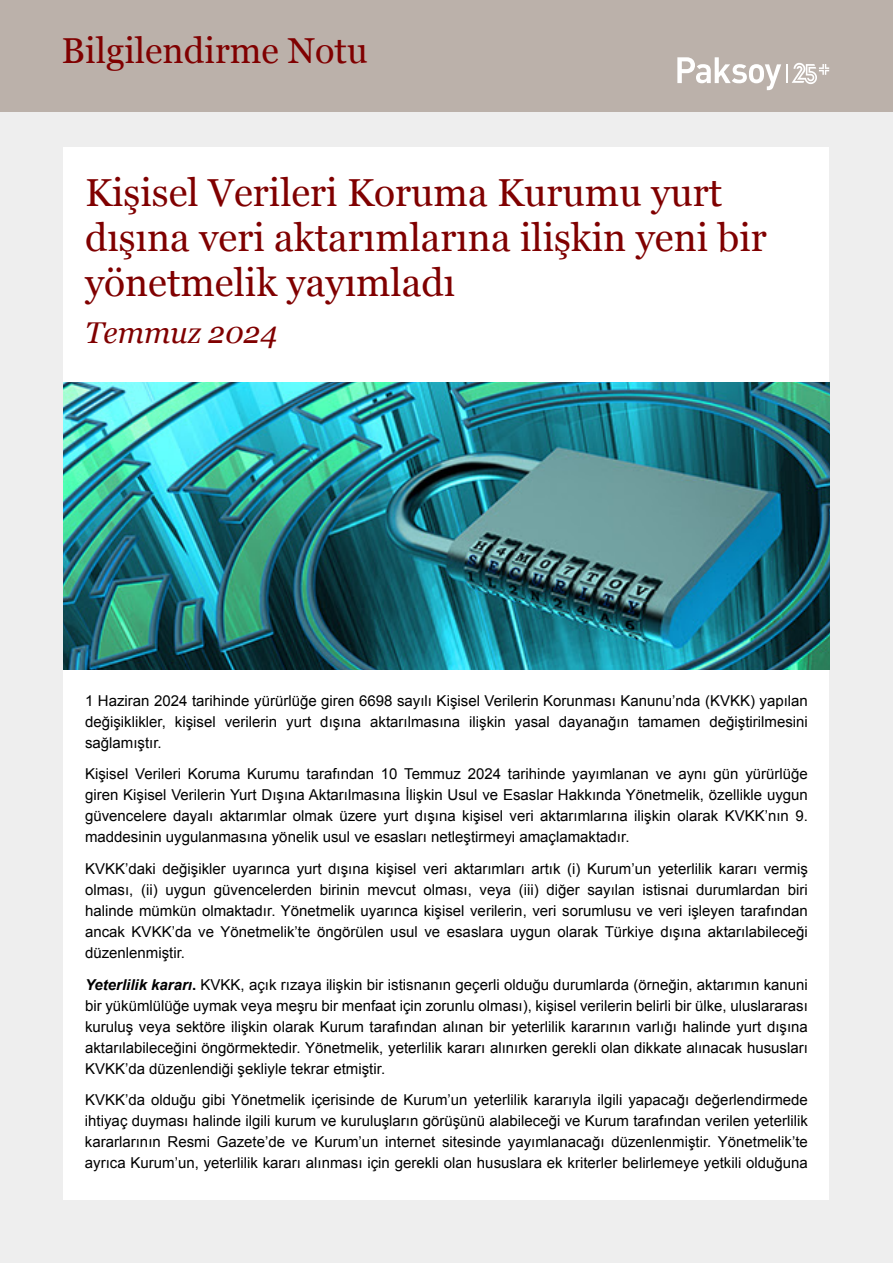
<style>
.page{position:relative;width:893px;height:1263px;background:#eee}
.page>*{position:absolute;margin:0;border:0;box-sizing:border-box;transform-origin:0 0}
.t1{font:39px/45px "Georgia";color:#800000}
.t2{font:36px "Georgia";color:#800000}
.t3{font:italic 30px "Georgia";color:#800000}
.t4{font:15px/21px "Arial";color:#000;text-align:justify}
.s1{font-weight:700;font-style:italic}
.s2{font-weight:700}
</style>
<div class="page">
<div style="left:0;top:0;width:893px;height:112px;background:#bbb1aa"></div>
<svg style="left:677px;top:57px;width:104px;height:33px"></svg>
<svg style="left:787px;top:63px;width:42px;height:21px"></svg>
<div style="left:64px;top:147px;width:765px;height:1052px;background:#fff"></div>
<img style="left:64px;top:382px;width:765px;height:287px">
<h2 class="t2" style="left:62px;top:25px;width:308px">Bilgilendirme Notu</h2>
<h1 class="t1" style="left:85px;top:168px;width:683px">Kişisel Verileri Koruma Kurumu yurt dışına veri aktarımlarına ilişkin yeni bir yönetmelik yayımladı</h1>
<h3 class="t3" style="left:85px;top:311px;width:194px">Temmuz 2024</h3>
<p class="t4" style="left:85px;top:690px;width:724px">1 Haziran 2024 tarihinde yürürlüğe giren 6698 sayılı Kişisel Verilerin Korunması Kanunu’nda (KVKK) yapılan değişiklikler, kişisel verilerin yurt dışına aktarılmasına ilişkin yasal dayanağın tamamen değiştirilmesini sağlamıştır.</p>
<p class="t4" style="left:85px;top:764px;width:724px">Kişisel Verileri Koruma Kurumu tarafından 10 Temmuz 2024 tarihinde yayımlanan ve aynı gün yürürlüğe giren Kişisel Verilerin Yurt Dışına Aktarılmasına İlişkin Usul ve Esaslar Hakkında Yönetmelik, özellikle uygun güvencelere dayalı aktarımlar olmak üzere yurt dışına kişisel veri aktarımlarına ilişkin olarak KVKK’nın 9. maddesinin uygulanmasına yönelik usul ve esasları netleştirmeyi amaçlamaktadır.</p>
<p class="t4" style="left:85px;top:858px;width:724px">KVKK’daki değişikler uyarınca yurt dışına kişisel veri aktarımları artık (i) Kurum’un yeterlilik kararı vermiş olması, (ii) uygun güvencelerden birinin mevcut olması, veya (iii) diğer sayılan istisnai durumlardan biri halinde mümkün olmaktadır. Yönetmelik uyarınca kişisel verilerin, veri sorumlusu ve veri işleyen tarafından ancak KVKK’da ve Yönetmelik’te öngörülen usul ve esaslara uygun olarak Türkiye dışına aktarılabileceği düzenlenmiştir.</p>
<p class="t4" style="left:85px;top:974px;width:724px"><span class="s1">Yeterlilik kararı</span><span class="s2">.</span> KVKK, açık rızaya ilişkin bir istisnanın geçerli olduğu durumlarda (örneğin, aktarımın kanuni bir yükümlülüğe uymak veya meşru bir menfaat için zorunlu olması), kişisel verilerin belirli bir ülke, uluslararası kuruluş veya sektöre ilişkin olarak Kurum tarafından alınan bir yeterlilik kararının varlığı halinde yurt dışına aktarılabileceğini öngörmektedir. Yönetmelik, yeterlilik kararı alınırken gerekli olan dikkate alınacak hususları KVKK’da düzenlendiği şekliyle tekrar etmiştir.</p>
<p class="t4" style="left:85px;top:1089px;width:724px">KVKK’da olduğu gibi Yönetmelik içerisinde de Kurum’un yeterlilik kararıyla ilgili yapacağı değerlendirmede ihtiyaç duyması halinde ilgili kurum ve kuruluşların görüşünü alabileceği ve Kurum tarafından verilen yeterlilik kararlarının Resmi Gazete’de ve Kurum’un internet sitesinde yayımlanacağı düzenlenmiştir. Yönetmelik’te ayrıca Kurum’un, yeterlilik kararı alınması için gerekli olan hususlara ek kriterler belirlemeye yetkili olduğuna</p>
</div>
